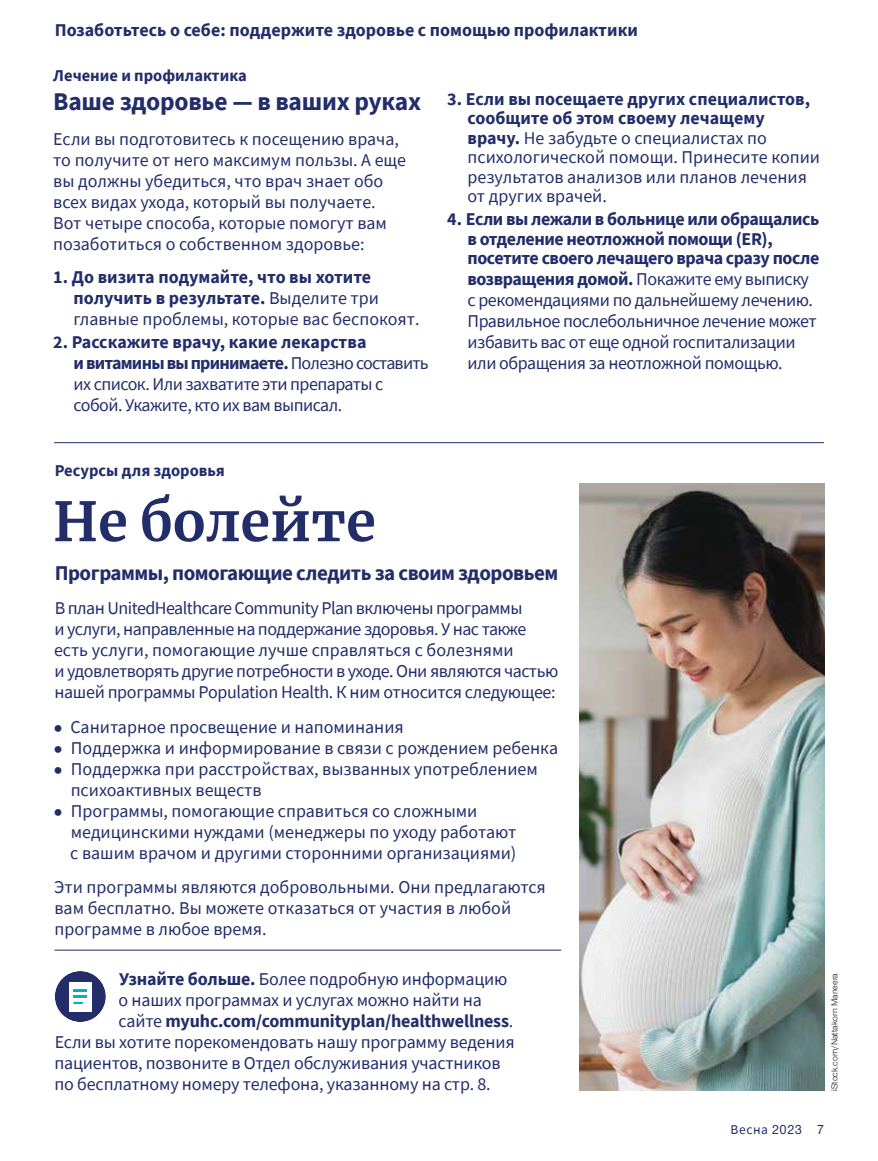
<style>
.page{position:relative;width:878px;height:1161px;background:#fff}
.page>*{position:absolute;margin:0;border:0;box-sizing:border-box;transform-origin:0 0}
.Hed_serif_primary_AM{font:700 54px "Merriweather";color:#222d6a}
.Hed_sans_primary_AMC{font:700 25.5px "Source Sans Pro";letter-spacing:-.01em;color:#222d6a}
.Deck_AMC{font:700 21px "Source Sans Pro";letter-spacing:-.025em;color:#222d6a}
.Numbered_List_sans_A{font:18px/19.5px "Source Sans Pro";color:#222d6a}
.Sans_no_indent_AMC{font:18px/21px "Source Sans Pro";letter-spacing:-.005em;color:#222d6a}
.Numbered_List_sans_A-2{font:18px/20.5px "Source Sans Pro";letter-spacing:-.025em;color:#222d6a}
.Sans_no_indent_AMC-2{font:18px/21px "Source Sans Pro";letter-spacing:-.03em;color:#222d6a}
.CTA_new_AMC{font:18px "Source Sans Pro";letter-spacing:-.01em;color:#222d6a}
.Numbered_List_sans_A-3{font:700 18px/21px "Source Sans Pro";color:#222d6a}
.Numbered_List_sans_A-4{font:18px/21px "Source Sans Pro";letter-spacing:-.03em;color:#222d6a}
.CTA_new_AMC-2{font:700 18px "Source Sans Pro";letter-spacing:-.01em;color:#222d6a}
.t1{font:700 16.5px "Source Sans Pro";color:#222d6a}
.Folio_R_AMC{font:13.5px "Source Sans Pro";letter-spacing:.04em;color:#222d6a}
.Legal_language_AMC{font:9px "UHC Sans";color:#121212}
.s1{font-weight:400}
.s2{font-weight:700}
.s3{font-family:"UHC Sans";font-weight:500}
</style>
<div class="page">
<hr style="left:54px;top:442px;width:770px;height:1px;background:#222d6a">
<div style="left:55px;top:971px;width:51px;height:51px;background:#222d6a;border-radius:50%"></div>
<div style="left:69px;top:982px;width:22px;height:29px;background:#fff"></div>
<hr style="left:73px;top:995px;width:14px;height:3px;background:#00b0c3">
<svg style="left:73px;top:989px;width:14px;height:2px"></svg>
<svg style="left:73px;top:1002px;width:10px;height:2px"></svg>
<hr style="left:54px;top:950px;width:507px;height:1px;background:#222d6a">
<img style="left:579px;top:484px;width:245px;height:607px">
<p class="Numbered_List_sans_A-3" style="left:55px;top:20px;width:584px">Позаботьтесь о себе: поддержите здоровье с помощью профилактики</p>
<p class="t1" style="left:53px;top:64px;width:195px">Лечение и профилактика</p>
<p class="Hed_sans_primary_AMC" style="left:53px;top:85px;width:369px">Ваше здоровье — в ваших руках</p>
<p class="Sans_no_indent_AMC" style="left:53px;top:128px;width:354px">Если вы подготовитесь к посещению врача, то получите от него максимум пользы. А еще вы должны убедиться, что врач знает обо всех видах ухода, который вы получаете.<br>Вот четыре способа, которые помогут вам позаботиться о собственном здоровье:</p>
<p class="Numbered_List_sans_A-3" style="left:74px;top:266px;width:347px;text-indent:-20px">1. До визита подумайте, что вы хотите получить в результате. <span class="s1">Выделите три главные проблемы, которые вас беспокоят.</span></p>
<p class="Numbered_List_sans_A-4" style="left:74px;top:331px;width:356px;text-indent:-20px"><span class="s2">2. Расскажите врачу, какие лекарства<br>и витамины вы принимаете.</span> Полезно составить их список. Или захватите эти препараты с собой. Укажите, кто их вам выписал.</p>
<p class="Numbered_List_sans_A" style="left:467px;top:89px;width:354px;text-indent:-20px"><span class="s2">3. Если вы посещаете других специалистов, сообщите об этом своему лечащему врачу.</span> Не забудьте о специалистах по психологической помощи. Принесите копии результатов анализов или планов лечения от других врачей.</p>
<p class="Numbered_List_sans_A-2" style="left:467px;top:209px;width:353px;text-indent:-20px"><span class="s2">4. Если вы лежали в больнице или обращались в отделение неотложной помощи (ER), посетите своего лечащего врача сразу после возвращения домой.</span> Покажите ему выписку с рекомендациями по дальнейшему лечению.<br>Правильное послебольничное лечение может избавить вас от еще одной госпитализации или обращения за неотложной помощью.</p>
<p class="t1" style="left:55px;top:459px;width:172px">Ресурсы для здоровья</p>
<p class="Hed_serif_primary_AM" style="left:53px;top:484px;width:324px">Не болейте</p>
<p class="Deck_AMC" style="left:55px;top:559px;width:505px">Программы, помогающие следить за своим здоровьем</p>
<p class="Sans_no_indent_AMC-2" style="left:54px;top:598px;width:505px">В план UnitedHealthcare Community Plan включены программы<br>и услуги, направленные на поддержание здоровья. У нас также есть услуги, помогающие лучше справляться с болезнями<br>и удовлетворять другие потребности в уходе. Они являются частью нашей программы Population Health. К ним относится следующее:</p>
<p class="Numbered_List_sans_A" style="left:70px;top:717px;width:335px">Санитарное просвещение и напоминания</p>
<p class="Numbered_List_sans_A" style="left:71px;top:738px;width:488px">Поддержка и информирование в связи с рождением ребенка</p>
<p class="Numbered_List_sans_A" style="left:71px;top:758px;width:468px;line-height:21px">Поддержка при расстройствах, вызванных употреблением психоактивных веществ</p>
<p class="Numbered_List_sans_A" style="left:70px;top:800px;width:447px;line-height:21px">Программы, помогающие справиться со сложными медицинскими нуждами (менеджеры по уходу работают с вашим врачом и другими сторонними организациями)</p>
<p class="Sans_no_indent_AMC" style="left:54px;top:877px;width:493px">Эти программы являются добровольными. Они предлагаются вам бесплатно. Вы можете отказаться от участия в любой программе в любое время.</p>
<p class="CTA_new_AMC" style="left:119px;top:968px;width:390px"><span class="s2">Узнайте больше.</span> Более подробную информацию</p>
<p class="CTA_new_AMC" style="left:119px;top:989px;width:365px">о наших программах и услугах можно найти на</p>
<p class="CTA_new_AMC-2" style="left:119px;top:1009px;width:396px"><span class="s1">сайте</span> myuhc.com/communityplan/healthwellness<span class="s1">.</span></p>
<p class="CTA_new_AMC" style="left:55px;top:1031px;width:461px">Если вы хотите порекомендовать нашу программу ведения</p>
<p class="CTA_new_AMC" style="left:54px;top:1052px;width:447px">пациентов, позвоните в Отдел обслуживания участников</p>
<p class="CTA_new_AMC" style="left:54px;top:1073px;width:437px">по бесплатному номеру телефона, указанному на стр. 8.</p>
<p class="Legal_language_AMC" style="left:828px;top:1091px;width:119px;rotate:-90deg">iStock.com/Nattakorn Maneera</p>
<p class="Folio_R_AMC" style="left:730px;top:1121px;width:95px">Весна <span class="s3">2023 7</span></p>
</div>
